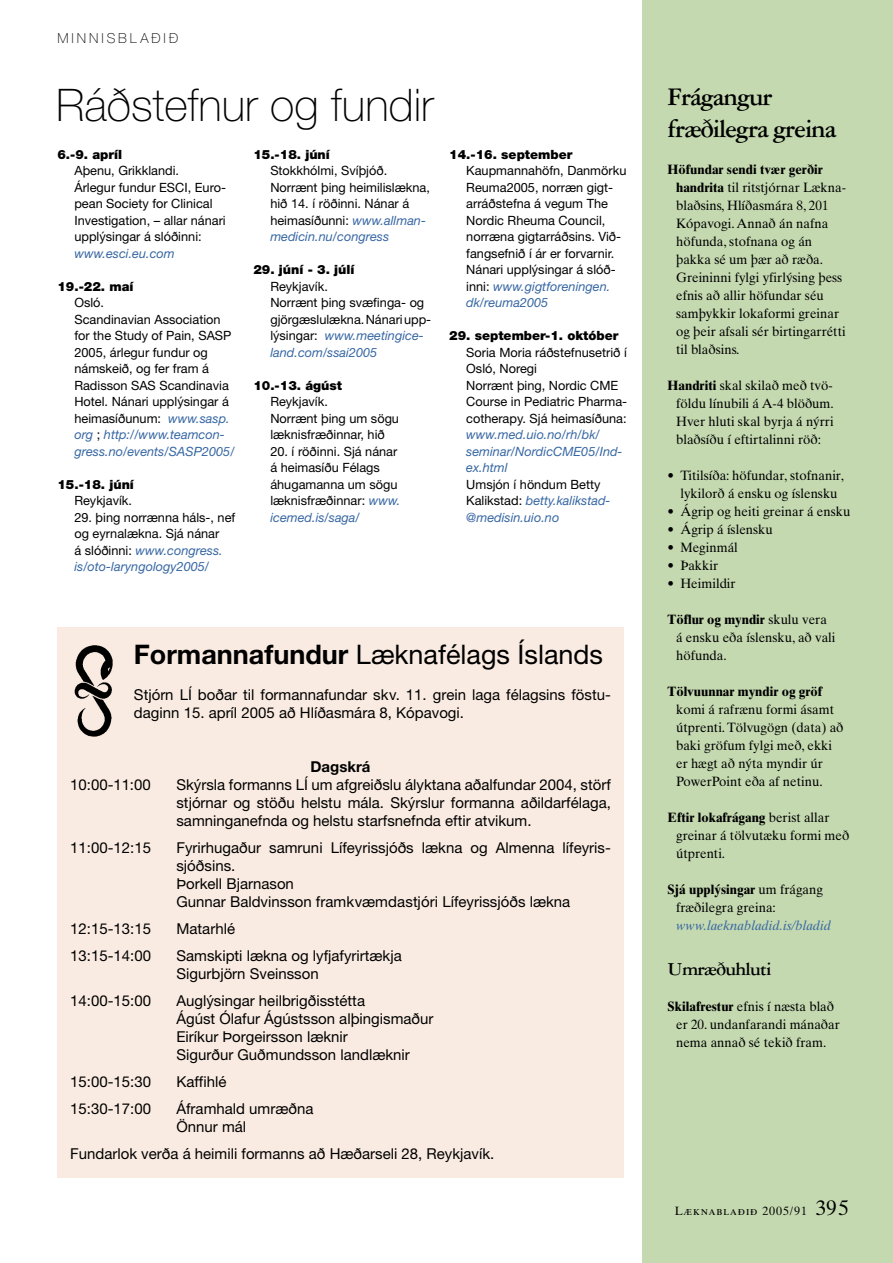
<style>
.page{position:relative;width:893px;height:1263px;background:#fff}
.page>*{position:absolute;margin:0;border:0;box-sizing:border-box;transform-origin:0 0}
.Umræða-aðalfs{font:100 45px "Helvetica Neue";color:#000}
.Augl-texti{font:27px "Helvetica Neue";color:#000}
.Normal-kant{font:700 27px "Garamond Three";letter-spacing:-.04em;color:#000}
.Augl-undir{font:700 19.5px "Garamond Three";letter-spacing:-.04em;color:#000}
.Augl-texti-2{font:15px/18px "Helvetica Neue";color:#000}
.Augl-texti-3{font:700 15px "Helvetica Neue";color:#000}
.t1{font:100 13.8px "Helvetica Neue";letter-spacing:.215em;color:#000}
.Augl-texti-4{font:13.5px/18px "Times Ten";color:#000}
.Augl-texti-5{font:italic 13.5px "Times Ten";color:#3767a3}
.Ráðstefnur{font:12.75px/16.5px "Helvetica Neue";color:#000}
.Ráðstefnur-2{font:italic 12.75px/16.5px "Helvetica Neue";color:#3767a3}
.Ráðstefnur-tími{font:900 12.75px "Helvetica Neue";color:#000}
.Normal-kant-2{font:12px "Times Ten Roman SC";letter-spacing:.075em;color:#000}
.s1{font-style:italic;color:#3767a3}
.s2{font-style:normal;color:#000}
.s3{font-weight:700}
.s4{font-family:"Times Ten"}
.s5{font-family:"Times Ten";font-size:21px}
</style>
<div class="page">
<div style="left:642px;top:0;width:251px;height:1263px;background:#c4d9b0"></div>
<div style="left:57px;top:627px;width:567px;height:551px;background:#f9ebe1"></div>
<img style="left:74px;top:645px;width:39px;height:92px">
<p class="t1" style="left:57px;top:30px;width:122px">MINNISBLAÐIÐ</p>
<p class="Umræða-aðalfs" style="left:56px;top:79px;width:379px">Ráðstefnur og fundir</p>
<p class="Ráðstefnur-tími" style="left:57px;top:146px;width:66px">6.-9. apríl</p>
<p class="Ráðstefnur" style="left:74px;top:162px;width:106px">Aþenu, Grikklandi.</p>
<p class="Ráðstefnur" style="left:74px;top:179px;width:153px">Árlegur fundur ESCI, Euro&shy;pean Society for Clinical<br>Investigation, – allar nánari upplýsingar á slóðinni:</p>
<p class="Ráðstefnur-2" style="left:74px;top:245px;width:102px">www.esci.eu.com</p>
<p class="Ráðstefnur-tími" style="left:57px;top:278px;width:78px">19.-22. maí</p>
<p class="Ráðstefnur" style="left:74px;top:294px;width:31px">Osló.</p>
<p class="Ráðstefnur" style="left:74px;top:311px;width:162px">Scandinavian Association for the Study of Pain, SASP<br>2005, árlegur fundur og námskeið, og fer fram á<br>Radisson SAS Scandinavia<br>Hotel. Nánari upplýsingar á heimasíðunum: <span class="s1">www.sasp. org</span> ; <span class="s1">http://www.teamcon&shy;gress.no/events/SASP2005/</span></p>
<p class="Ráðstefnur-tími" style="left:57px;top:476px;width:78px">15.-18. júní</p>
<p class="Ráðstefnur" style="left:74px;top:492px;width:59px">Reykjavík.</p>
<p class="Ráðstefnur" style="left:74px;top:509px;width:162px">29. þing norrænna háls-, nef og eyrnalækna. Sjá nánar<br>á slóðinni: <span class="s1">www.congress. is/oto-laryngology2005/</span></p>
<p class="Ráðstefnur-tími" style="left:253px;top:146px;width:78px">15.-18. júní</p>
<p class="Ráðstefnur" style="left:270px;top:162px;width:118px">Stokkhólmi, Svíþjóð.</p>
<p class="Ráðstefnur" style="left:270px;top:179px;width:161px">Norrænt þing heimilislækna, hið 14. í röðinni. Nánar á heimasíðunni: <span class="s1">www.allman&shy;medicin.nu/congress</span></p>
<p class="Ráðstefnur-tími" style="left:253px;top:262px;width:103px">29. júní - 3. júlí</p>
<p class="Ráðstefnur" style="left:270px;top:278px;width:59px">Reykjavík.</p>
<p class="Ráðstefnur" style="left:270px;top:294px;width:162px">Norrænt þing svæfinga- og gjörgæslulækna. Nánari upp&shy;lýsingar: <span class="s1">www.meetingice&shy;land.com/ssai2005</span></p>
<p class="Ráðstefnur-tími" style="left:253px;top:377px;width:90px">10.-13. ágúst</p>
<p class="Ráðstefnur" style="left:270px;top:393px;width:59px">Reykjavík.</p>
<p class="Ráðstefnur" style="left:270px;top:410px;width:130px">Norrænt þing um sögu læknisfræðinnar, hið</p>
<p class="Ráðstefnur" style="left:270px;top:443px;width:132px">20. í röðinni. Sjá nánar á heimasíðu Félags áhugamanna um sögu læknisfræðinnar: <span class="s1">www. icemed.is/saga/</span></p>
<p class="Ráðstefnur-tími" style="left:449px;top:146px;width:125px">14.-16. september</p>
<p class="Ráðstefnur" style="left:466px;top:162px;width:162px">Kaupmannahöfn, Danmörku</p>
<p class="Ráðstefnur" style="left:466px;top:179px;width:156px">Reuma2005, norræn gigt&shy;arráðstefna á vegum The<br>Nordic Rheuma Council, norræna gigtarráðsins. Við&shy;fangsefnið í ár er forvarnir.</p>
<p class="Ráðstefnur-2" style="left:466px;top:261px;width:151px"><span class="s2">Nánari upplýsingar á slóð&shy;inni:</span> www.gigtforeningen. dk/reuma2005</p>
<p class="Ráðstefnur-tími" style="left:449px;top:328px;width:171px">29. september-1. október</p>
<p class="Ráðstefnur" style="left:466px;top:344px;width:162px">Soria Moria ráðstefnusetrið í<br>Osló, Noregi</p>
<p class="Ráðstefnur" style="left:466px;top:377px;width:162px">Norrænt þing, Nordic CME<br>Course in Pediatric Pharma&shy;cotherapy. Sjá heimasíðuna:</p>
<p class="Ráðstefnur-2" style="left:466px;top:426px;width:158px">www.med.uio.no/rh/bk/ seminar/NordicCME05/Ind&shy;ex.html</p>
<p class="Ráðstefnur-2" style="left:466px;top:476px;width:146px"><span class="s2">Umsjón í höndum Betty<br>Kalikstad:</span> betty.kalikstad-@medisin.uio.no</p>
<p class="Augl-texti" style="left:134px;top:638px;width:471px"><span class="s3">Formannafundur</span> Læknafélags Íslands</p>
<p class="Augl-texti-2" style="left:134px;top:685px;width:478px">Stjórn LÍ boðar til formannafundar skv. 11. grein laga félagsins föstu&shy;daginn 15. apríl 2005 að Hlíðasmára 8, Kópavogi.</p>
<p class="Augl-texti-3" style="left:311px;top:757px;width:62px">Dagskrá</p>
<p class="Augl-texti-2" style="left:70px;top:775px;width:82px">10:00-11:00</p>
<p class="Augl-texti-2" style="left:176px;top:775px;width:436px;text-align:justify">Skýrsla formanns LÍ um afgreiðslu ályktana aðalfundar 2004, störf stjórnar og stöðu helstu mála. Skýrslur formanna aðildarfélaga, samninganefnda og helstu starfsnefnda eftir atvikum.</p>
<p class="Augl-texti-2" style="left:70px;top:838px;width:82px">11:00-12:15</p>
<p class="Augl-texti-2" style="left:176px;top:838px;width:436px">Fyrirhugaður samruni Lífeyrissjóðs lækna og Almenna lífeyris&shy;sjóðsins.</p>
<p class="Augl-texti-2" style="left:176px;top:874px;width:119px">Þorkell Bjarnason</p>
<p class="Augl-texti-2" style="left:176px;top:892px;width:395px">Gunnar Baldvinsson framkvæmdastjóri Lífeyrissjóðs lækna</p>
<p class="Augl-texti-2" style="left:70px;top:919px;width:82px">12:15-13:15</p>
<p class="Augl-texti-2" style="left:176px;top:919px;width:60px">Matarhlé</p>
<p class="Augl-texti-2" style="left:70px;top:946px;width:82px">13:15-14:00</p>
<p class="Augl-texti-2" style="left:176px;top:946px;width:227px">Samskipti lækna og lyfjafyrirtækja</p>
<p class="Augl-texti-2" style="left:176px;top:964px;width:144px">Sigurbjörn Sveinsson</p>
<p class="Augl-texti-2" style="left:70px;top:991px;width:82px">14:00-15:00</p>
<p class="Augl-texti-2" style="left:176px;top:991px;width:190px">Auglýsingar heilbrigðisstétta</p>
<p class="Augl-texti-2" style="left:176px;top:1009px;width:258px">Ágúst Ólafur Ágústsson alþingismaður</p>
<p class="Augl-texti-2" style="left:176px;top:1027px;width:173px">Eiríkur Þorgeirsson læknir</p>
<p class="Augl-texti-2" style="left:176px;top:1045px;width:235px">Sigurður Guðmundsson landlæknir</p>
<p class="Augl-texti-2" style="left:70px;top:1072px;width:82px">15:00-15:30</p>
<p class="Augl-texti-2" style="left:176px;top:1072px;width:51px">Kaffihlé</p>
<p class="Augl-texti-2" style="left:70px;top:1099px;width:82px">15:30-17:00</p>
<p class="Augl-texti-2" style="left:176px;top:1099px;width:138px">Áframhald umræðna</p>
<p class="Augl-texti-2" style="left:176px;top:1117px;width:71px">Önnur mál</p>
<p class="Augl-texti-2" style="left:70px;top:1144px;width:426px">Fundarlok verða á heimili formanns að Hæðarseli 28, Reykjavík.</p>
<p class="Normal-kant" style="left:668px;top:82px;width:107px">Frágangur</p>
<p class="Normal-kant" style="left:668px;top:114px;width:170px">fræðilegra greina</p>
<p class="Augl-texti-4" style="left:676px;top:161px;width:171px;text-indent:-9px"><span class="s3">Höfundar sendi tvær gerðir handrita</span> til ritstjórnar Lækna&shy;blaðsins, Hlíðasmára 8, 201<br>Kópavogi. Annað án nafna höfunda, stofnana og án þakka sé um þær að ræða.<br>Greininni fylgi yfirlýsing þess efnis að allir höfundar séu samþykkir lokaformi greinar og þeir afsali sér birtingarrétti til blaðsins.</p>
<p class="Augl-texti-4" style="left:676px;top:377px;width:159px;text-align:justify;text-indent:-9px"><span class="s3">Handriti</span> skal skilað með tvö&shy;földu línubili á A-4 blöðum.<br>Hver hluti skal byrja á nýrri blaðsíðu í eftirtalinni röð:</p>
<p class="Augl-texti-4" style="left:668px;top:467px;width:178px;text-align:center">• Titilsíða: höfundar, stofnanir, lykilorð á ensku og íslensku</p>
<p class="Augl-texti-4" style="left:668px;top:503px;width:184px">• Ágrip og heiti greinar á ensku</p>
<p class="Augl-texti-4" style="left:668px;top:521px;width:107px">• Ágrip á íslensku</p>
<p class="Augl-texti-4" style="left:668px;top:539px;width:72px">• Meginmál</p>
<p class="Augl-texti-4" style="left:668px;top:557px;width:52px">• Þakkir</p>
<p class="Augl-texti-4" style="left:668px;top:575px;width:70px">• Heimildir</p>
<p class="Augl-texti-4" style="left:676px;top:611px;width:161px;text-indent:-9px"><span class="s3">Töflur og myndir</span> skulu vera á ensku eða íslensku, að vali höfunda.</p>
<p class="Augl-texti-4" style="left:676px;top:683px;width:169px;text-indent:-9px"><span class="s3">Tölvuunnar myndir og gröf </span>komi á rafrænu formi ásamt útprenti. Tölvugögn (data) að baki gröfum fylgi með, ekki er hægt að nýta myndir úr<br>PowerPoint eða af netinu.</p>
<p class="Augl-texti-4" style="left:676px;top:809px;width:175px;text-indent:-9px"><span class="s3">Eftir lokafrágang</span> berist allar greinar á tölvutæku formi með útprenti.</p>
<p class="Augl-texti-4" style="left:676px;top:881px;width:148px;text-indent:-9px"><span class="s3">Sjá upplýsingar</span> um frágang fræðilegra greina:</p>
<p class="Augl-texti-5" style="left:676px;top:918px;width:157px">www.laeknabladid.is/bladid</p>
<p class="Augl-undir" style="left:668px;top:959px;width:105px">Umræðuhluti</p>
<p class="Augl-texti-4" style="left:676px;top:998px;width:165px;text-indent:-9px"><span class="s3">Skilafrestur</span> efnis í næsta blað er 20. undanfarandi mánaðar nema annað sé tekið fram.</p>
<p class="Normal-kant-2" style="left:675px;top:1204px;width:176px">Læknablaðið <span class="s4">2005/91</span> <span class="s5">395</span></p>
</div>
